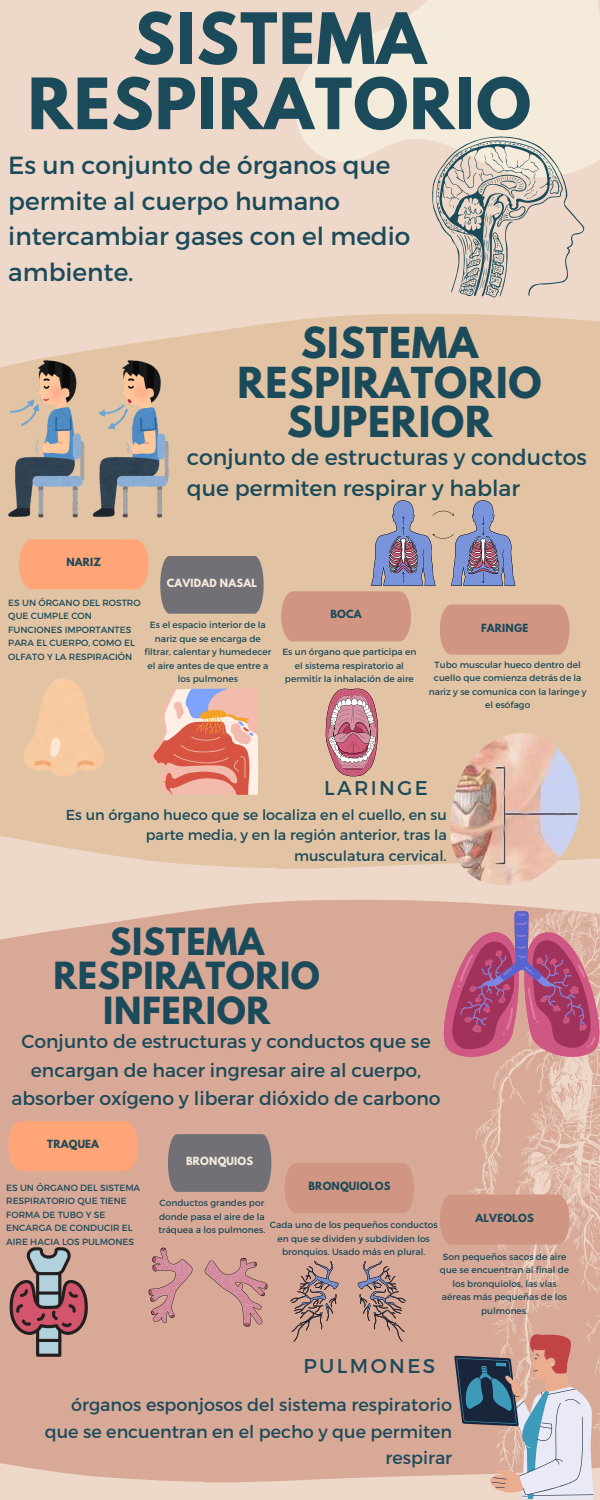
<style>
.page{position:relative;width:600px;height:1500px;background:#eed8c9}
.page>*{position:absolute;margin:0;border:0;box-sizing:border-box;transform-origin:0 0}
.t1{font:700 62.6px/65.2px "League Spartan";letter-spacing:.02em;color:#1b4b5a;text-align:center}
.t2{font:700 37.8px/39.7px "League Spartan";letter-spacing:.02em;color:#1b4b5a;text-align:center}
.t3{font:700 33.2px/34.5px "League Spartan";letter-spacing:.02em;color:#1b4b5a;text-align:center}
.t4{font:24.8px/35.7px "Montserrat";color:#1b4b5a}
.t5{font:22px/31.4px "Montserrat";color:#1b4b5a}
.t6{font:19.9px "Montserrat";letter-spacing:.12em;color:#1b4b5a}
.t7{font:18.8px/28.2px "Montserrat";color:#1b4b5a;text-align:center}
.t8{font:17.6px/26.2px "Montserrat";color:#1b4b5a;text-align:right}
.t9{font:14.4px/20.6px "Montserrat";color:#1b4b5a;text-align:right}
.t10{font:700 10px "League Spartan";letter-spacing:.02em;color:#1b4b5a}
.t11{font:700 10px "League Spartan";letter-spacing:.02em;color:#f4ebdb}
.t12{font:9px/13.5px "Montserrat";color:#1b4b5a;text-align:center}
</style>
<div class="page">
<svg style="left:295px;top:0;width:305px;height:167px;fill:#f4ebdb"></svg>
<svg style="left:432px;top:133px;width:153px;height:165px"></svg>
<div style="left:0;top:900px;width:467px;height:582px;background:#d9a998"></div>
<div style="left:0;top:314px;width:600px;height:555px;background:#e2c4a4"></div>
<div style="left:19px;top:539px;width:130px;height:50px;background:#ffa577"></div>
<div style="left:160px;top:556px;width:104px;height:58px;background:#727077"></div>
<img style="left:450px;top:733px;width:130px;height:152px">
<svg style="left:467px;top:902px;width:133px;height:567px;fill:#d9a998"></svg>
<div style="left:8px;top:1121px;width:130px;height:50px;background:#ffa577"></div>
<img style="left:8px;top:360px;width:161px;height:158px">
<svg style="left:326px;top:688px;width:52px;height:88px;background:#c68792"></svg>
<svg style="left:149px;top:688px;width:109px;height:107px;background:#e29f91"></svg>
<img style="left:23px;top:678px;width:81px;height:98px">
<svg style="left:281px;top:500px;width:289px;height:155px;background:#cbac9d"></svg>
<svg style="left:436px;top:911px;width:164px;height:149px;background:#bf6f87"></svg>
<svg style="left:168px;top:1134px;width:103px;height:58px;background:#767278"></svg>
<div style="left:285px;top:1163px;width:129px;height:50px;background:#d09683"></div>
<div style="left:440px;top:1195px;width:130px;height:50px;background:#d09683"></div>
<svg style="left:9px;top:1247px;width:80px;height:110px;background:#a97f80"></svg>
<svg style="left:148px;top:1247px;width:120px;height:80px;background:#d09c94"></svg>
<svg style="left:290px;top:1261px;width:116px;height:81px;background:#bb958b"></svg>
<svg style="left:454px;top:1333px;width:140px;height:167px;background:#baa8a8"></svg>
<p class="t1" style="left:28px;top:14px;width:505px">SISTEMA<br>RESPIRATORIO</p>
<p class="t4" style="left:8px;top:146px;width:404px">Es un conjunto de órganos que permite al cuerpo humano intercambiar gases con el medio ambiente.</p>
<p class="t2" style="left:238px;top:328px;width:305px">SISTEMA<br>RESPIRATORIO<br>SUPERIOR</p>
<p class="t10" style="left:66px;top:557px;width:36px">NARIZ</p>
<p class="t5" style="left:187px;top:440px;width:402px">conjunto de estructuras y conductos que permiten respirar y hablar</p>
<h1 class="t11" style="left:167px;top:578px;width:92px">CAVIDAD NASAL</h1>
<p class="t12" style="left:8px;top:595px;width:134px;text-align:left">ES UN ÓRGANO DEL ROSTRO<br>QUE CUMPLE CON<br>FUNCIONES IMPORTANTES<br>PARA EL CUERPO, COMO EL<br>OLFATO Y LA RESPIRACIÓN</p>
<h5 class="t12" style="left:145px;top:618px;width:128px">Es el espacio interior de la nariz que se encarga de filtrar, calentar y humedecer el aire antes de que entre a los pulmones</h5>
<p class="t10" style="left:330px;top:609px;width:33px">BOCA</p>
<p class="t12" style="left:282px;top:645px;width:136px">Es un órgano que participa en el sistema respiratorio al permitir la inhalación de aire</p>
<p class="t10" style="left:481px;top:623px;width:49px">FARINGE</p>
<p class="t12" style="left:429px;top:657px;width:159px">Tubo muscular hueco dentro del cuello que comienza detrás de la nariz y se comunica con la laringe y el esófago</p>
<p class="t6" style="left:324px;top:775px;width:105px">LARINGE</p>
<p class="t9" style="left:66px;top:804px;width:382px">Es un órgano hueco que se localiza en el cuello, en su parte media, y en la región anterior, tras la musculatura cervical.</p>
<p class="t3" style="left:53px;top:928px;width:268px">SISTEMA<br>RESPIRATORIO<br>INFERIOR</p>
<p class="t7" style="left:12px;top:1027px;width:431px">Conjunto de estructuras y conductos que se encargan de hacer ingresar aire al cuerpo, absorber oxígeno y liberar dióxido de carbono</p>
<p class="t10" style="left:47px;top:1139px;width:53px">TRAQUEA</p>
<p class="t12" style="left:6px;top:1180px;width:136px;text-align:left">ES UN ÓRGANO DEL SISTEMA<br>RESPIRATORIO QUE TIENE<br>FORMA DE TUBO Y SE<br>ENCARGA DE CONDUCIR EL<br>AIRE HACIA LOS PULMONES</p>
<p class="t11" style="left:186px;top:1156px;width:69px">BRONQUIOS</p>
<p class="t10" style="left:308px;top:1181px;width:83px">BRONQUIOLOS</p>
<h3 class="t12" style="left:158px;top:1196px;width:108px;text-align:left">Conductos grandes por donde pasa el aire de la tráquea a los pulmones.</h3>
<p class="t10" style="left:475px;top:1213px;width:60px">ALVEOLOS</p>
<p class="t12" style="left:270px;top:1218px;width:169px">Cada uno de los pequeños conductos en que se dividen y subdividen los bronquios. Usado más en plural.</p>
<p class="t12" style="left:440px;top:1249px;width:131px">Son pequeños sacos de aire que se encuentran al final de los bronquiolos, las vías aéreas más pequeñas de los pulmones.</p>
<p class="t6" style="left:304px;top:1353px;width:133px">PULMONES</p>
<p class="t8" style="left:45px;top:1391px;width:409px">órganos esponjosos del sistema respiratorio que se encuentran en el pecho y que permiten respirar</p>
</div>
